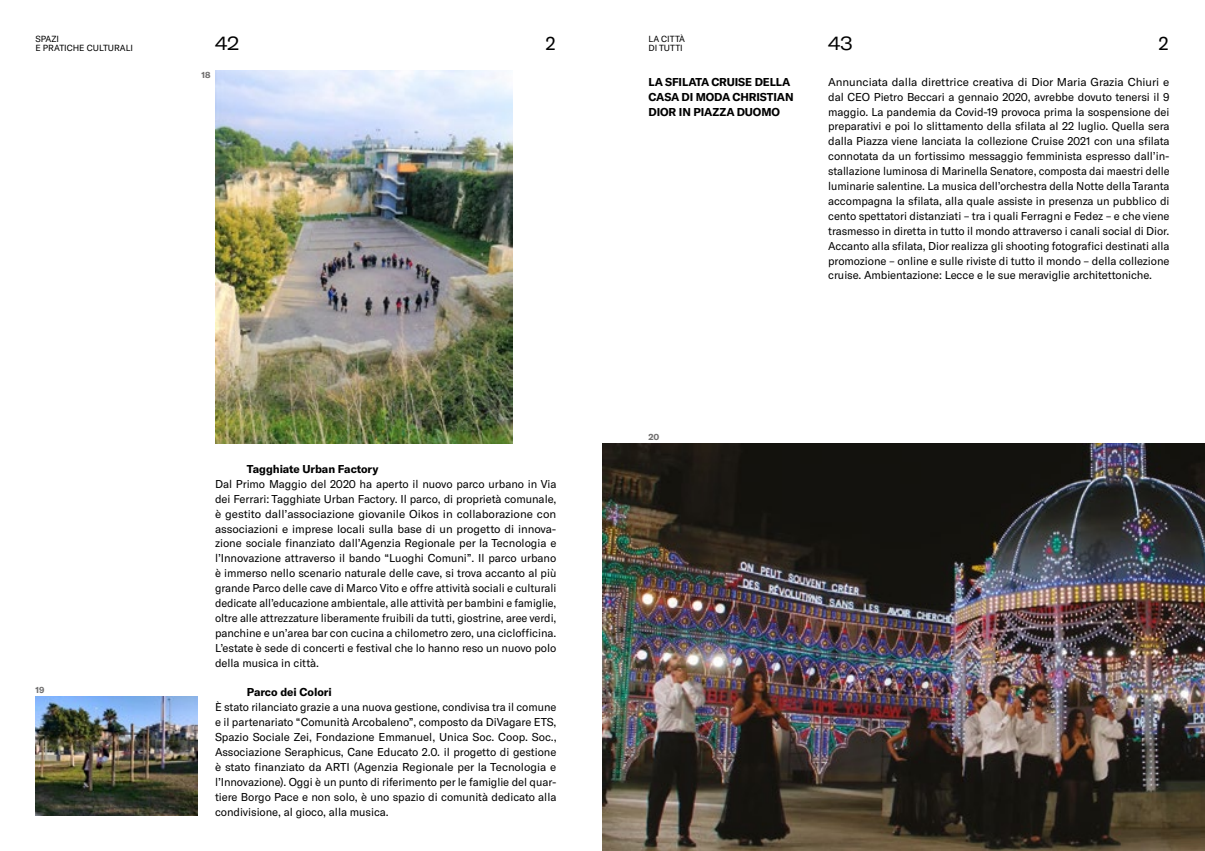
<style>
.page{position:relative;width:1205px;height:851px;background:#fff}
.page>*{position:absolute;margin:0;border:0;box-sizing:border-box;transform-origin:0 0}
.t1{font:expanded 18.75px "GT America";color:#000}
.t2{font:18.75px "GT America";color:#000}
.t3{font:11.25px/14.9px "GT America";letter-spacing:-.005em;color:#000;text-align:justify}
.t4{font:700 11.25px/14.9px "GT America";letter-spacing:-.01em;color:#000}
.t5{font:8.75px/8.8px "GT America";letter-spacing:-.005em;color:#000}
.t6{font:700 8.75px "GT America";color:#706f6f}
</style>
<div class="page">
<img style="left:215px;top:71px;width:298px;height:372px">
<img style="left:35px;top:696px;width:162px;height:119px">
<img style="left:602px;top:443px;width:603px;height:407px">
<p class="t5" style="left:648px;top:35px;width:38px">LA CITTÀ</p>
<p class="t5" style="left:35px;top:35px;width:99px">SPAZI<br>E PRATICHE CULTURALI</p>
<h1 class="t2" style="left:545px;top:33px;width:13px">2</h1>
<h1 class="t1" style="left:215px;top:33px;width:26px">42</h1>
<p class="t5" style="left:648px;top:44px;width:36px">DI TUTTI</p>
<h1 class="t2" style="left:1158px;top:33px;width:13px">2</h1>
<h1 class="t1" style="left:828px;top:33px;width:26px">43</h1>
<p class="t6" style="left:35px;top:684px;width:11px">19</p>
<p class="t6" style="left:201px;top:69px;width:11px">18</p>
<p class="t4" style="left:247px;top:461px;width:133px">Tagghiate Urban Factory</p>
<p class="t3" style="left:215px;top:476px;width:343px">Dal Primo Maggio del 2020 ha aperto il nuovo parco urbano in Via dei Ferrari: Tagghiate Urban Factory. Il parco, di proprietà comunale, è gestito dall’associazione giovanile Oikos in collaborazione con associazioni e imprese locali sulla base di un progetto di innova&shy;zione sociale finanziato dall’Agenzia Regionale per la Tecnologia e l’Innovazione attraverso il bando “Luoghi Comuni”. Il parco urbano è immerso nello scenario naturale delle cave, si trova accanto al più grande Parco delle cave di Marco Vito e offre attività sociali e culturali dedicate all’educazione ambientale, alle attività per bambini e famiglie, oltre alle attrezzature liberamente fruibili da tutti, giostrine, aree verdi, panchine e un’area bar con cucina a chilometro zero, una ciclofficina.<br>L’estate è sede di concerti e festival che lo hanno reso un nuovo polo della musica in città.</p>
<p class="t4" style="left:247px;top:684px;width:86px">Parco dei Colori</p>
<p class="t3" style="left:215px;top:699px;width:343px">È stato rilanciato grazie a una nuova gestione, condivisa tra il comune e il partenariato “Comunità Arcobaleno”, composto da DiVagare ETS, Spazio Sociale Zei, Fondazione Emmanuel, Unica Soc. Coop. Soc., Associazione Seraphicus, Cane Educato 2.0. il progetto di gestione è stato finanziato da ARTI (Agenzia Regionale per la Tecnologia e l’Innovazione). Oggi è un punto di riferimento per le famiglie del quar&shy;tiere Borgo Pace e non solo, è uno spazio di comunità dedicato alla condivisione, al gioco, alla musica.</p>
<p class="t4" style="left:648px;top:74px;width:147px">LA SFILATA CRUISE DELLA<br>CASA DI MODA CHRISTIAN<br>DIOR IN PIAZZA DUOMO</p>
<p class="t3" style="left:828px;top:74px;width:343px">Annunciata dalla direttrice creativa di Dior Maria Grazia Chiuri e dal CEO Pietro Beccari a gennaio 2020, avrebbe dovuto tenersi il 9 maggio. La pandemia da Covid-19 provoca prima la sospensione dei preparativi e poi lo slittamento della sfilata al 22 luglio. Quella sera dalla Piazza viene lanciata la collezione Cruise 2021 con una sfilata connotata da un fortissimo messaggio femminista espresso dall’in&shy;stallazione luminosa di Marinella Senatore, composta dai maestri delle luminarie salentine. La musica dell’orchestra della Notte della Taranta accompagna la sfilata, alla quale assiste in presenza un pubblico di cento spettatori distanziati – tra i quali Ferragni e Fedez – e che viene trasmesso in diretta in tutto il mondo attraverso i canali social di Dior.<br>Accanto alla sfilata, Dior realizza gli shooting fotografici destinati alla promozione – online e sulle riviste di tutto il mondo – della collezione cruise. Ambientazione: Lecce e le sue meraviglie architettoniche.</p>
<p class="t6" style="left:648px;top:431px;width:12px">20</p>
</div>
